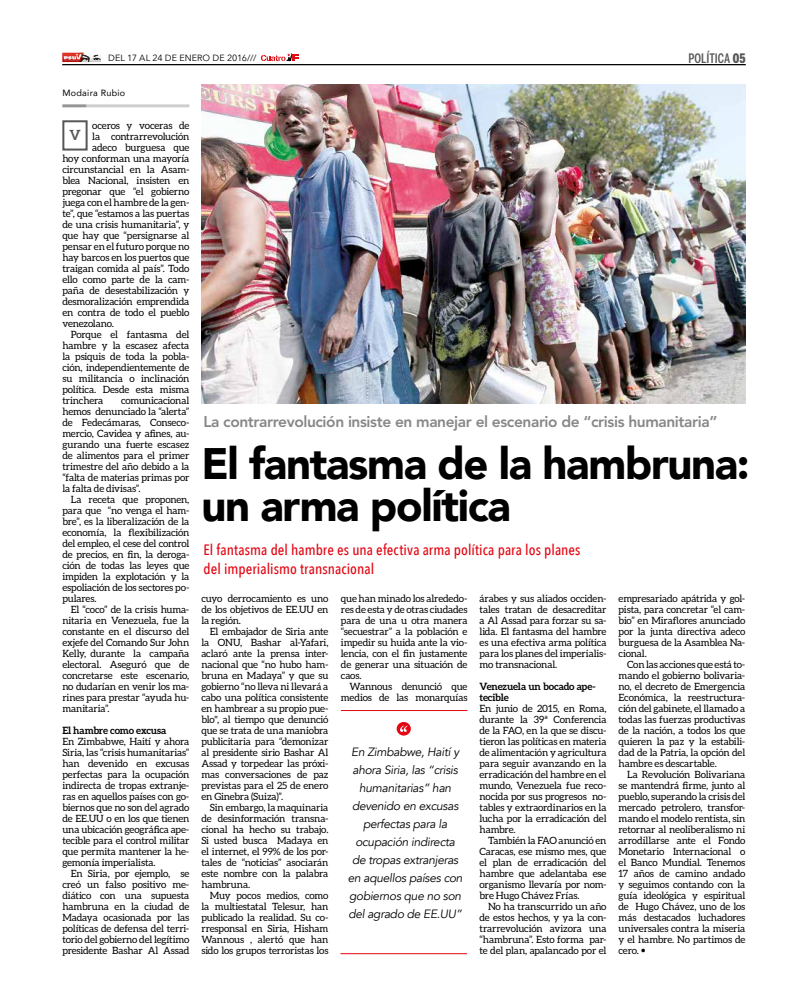
<style>
.page{position:relative;width:808px;height:1007px;background:#fff}
.page>*{position:absolute;margin:0;border:0;box-sizing:border-box;transform-origin:0 0}
.t1{font:900 44px/42px "Avenir";letter-spacing:-.03em;color:#000}
.t2{font:800 15.5px "Avenir LT Std";letter-spacing:-.025em;color:#878787}
.t3{font:500 15px/19px "Avenir Next Condensed";letter-spacing:.005em;color:#e30613}
.t4{font:700 14px "Aleo";color:#575756}
.t5{font:500 13px "Benton Sans Comp";color:#575756}
.t6{font:italic 12px/18px "Avenir";letter-spacing:-.025em;color:#000;text-align:center}
.t7{font:10px/11px "Aleo";letter-spacing:-.015em;color:#000;text-align:justify}
.t8{font:700 10px/11px "Aleo";letter-spacing:-.01em;color:#000}
.t9{font:9px "Avenir Next";letter-spacing:.005em;color:#000}
.t10{font:9px "Avenir";letter-spacing:.03em;color:#000}
.s1{font-weight:900}
.s2{font-family:"Avenir Next Condensed";font-weight:700}
</style>
<div class="page">
<hr style="left:62px;top:64px;width:684px;height:1px;background:#000">
<svg style="left:261px;top:53px;width:38px;height:8px"></svg>
<svg style="left:62px;top:53px;width:39px;height:9px"></svg>
<img style="left:201px;top:85px;width:545px;height:319px">
<div style="left:62px;top:120px;width:26px;height:30px;border:2px solid #575756"></div>
<hr style="left:86px;top:104px;width:103px;height:3px;background:#b3b2b2">
<hr style="left:62px;top:104px;width:24px;height:3px;background:#575756">
<svg style="left:397px;top:722px;width:14px;height:13px"></svg>
<hr style="left:341px;top:710px;width:126px;height:1px;background:#e30613">
<hr style="left:340px;top:953px;width:127px;height:1px;background:#e30613">
<p class="t9" style="left:108px;top:50px;width:150px">DEL 17 AL 24 DE ENERO DE 2016///</p>
<h3 class="t5" style="left:688px;top:51px;width:59px">POLÍTICA <span class="s1">05</span></h3>
<p class="t10" style="left:62px;top:85px;width:64px">Modaira Rubio</p>
<p class="t7" style="left:92px;top:119px;width:99px">oceros y voceras de</p>
<p class="t7" style="left:92px;top:130px;width:99px">la contrarrevolución</p>
<p class="t7" style="left:92px;top:141px;width:99px">adeco burguesa que</p>
<p class="t7" style="left:62px;top:152px;width:128px">hoy conforman una mayoría</p>
<p class="t7" style="left:62px;top:163px;width:129px">circunstancial en la Asam-</p>
<p class="t7" style="left:62px;top:174px;width:129px">blea Nacional, insisten en</p>
<p class="t7" style="left:62px;top:185px;width:129px">pregonar que “el gobierno</p>
<p class="t7" style="left:62px;top:196px;width:129px">juega con el hambre de la gen-</p>
<p class="t7" style="left:62px;top:207px;width:129px">te”, que “estamos a las puertas</p>
<p class="t7" style="left:62px;top:218px;width:129px">de una crisis humanitaria”, y</p>
<p class="t7" style="left:62px;top:229px;width:129px">que hay que “persignarse al</p>
<p class="t7" style="left:62px;top:240px;width:129px">pensar en el futuro porque no</p>
<p class="t7" style="left:62px;top:251px;width:129px">hay barcos en los puertos que</p>
<p class="t7" style="left:62px;top:262px;width:129px">traigan comida al país”. Todo</p>
<p class="t7" style="left:62px;top:273px;width:129px">ello como parte de la cam-</p>
<p class="t7" style="left:62px;top:284px;width:129px">paña de desestabilización y</p>
<p class="t7" style="left:62px;top:295px;width:129px">desmoralización emprendida</p>
<p class="t7" style="left:62px;top:306px;width:129px">en contra de todo el pueblo</p>
<p class="t7" style="left:62px;top:317px;width:53px">venezolano.</p>
<p class="t7" style="left:71px;top:328px;width:120px">Porque el fantasma del</p>
<p class="t7" style="left:62px;top:339px;width:128px">hambre y la escasez afecta</p>
<p class="t7" style="left:62px;top:350px;width:129px">la psiquis de toda la pobla-</p>
<p class="t7" style="left:62px;top:361px;width:129px">ción, independientemente de</p>
<p class="t7" style="left:62px;top:372px;width:129px">su militancia o inclinación</p>
<p class="t7" style="left:62px;top:383px;width:129px">política. Desde esta misma</p>
<p class="t7" style="left:62px;top:394px;width:43px">trinchera</p>
<h3 class="t4" style="left:69px;top:127px;width:13px">V</h3>
<p class="t7" style="left:62px;top:394px;width:129px;text-indent:59px">comunicacional hemos denunciado la “alerta” de Fedecámaras, Conseco&shy;mercio, Cavidea y afines, au&shy;gurando una fuerte escasez de alimentos para el primer trimestre del año debido a la “falta de materias primas por la falta de divisas”.</p>
<p class="t7" style="left:62px;top:493px;width:129px;text-indent:8px">La receta que proponen, para que “no venga el ham&shy;bre”, es la liberalización de la economía, la flexibilización del empleo, el cese del control de precios, en fin, la deroga&shy;ción de todas las leyes que impiden la explotación y la espoliación de los sectores po&shy;pulares.</p>
<p class="t7" style="left:62px;top:603px;width:129px;text-indent:9px">El “coco” de la crisis huma&shy;nitaria en Venezuela, fue la constante en el discurso del exjefe del Comando Sur John Kelly, durante la campaña electoral. Aseguró que de concretarse este escenario, no dudarían en venir los ma&shy;rines para prestar “ayuda hu&shy;manitaria”.</p>
<p class="t8" style="left:62px;top:724px;width:105px">El hambre como excusa</p>
<p class="t7" style="left:62px;top:735px;width:129px">En Zimbabwe, Haití y ahora Siria, las “crisis humanitarias” han devenido en excusas perfectas para la ocupación indirecta de tropas extranje&shy;ras en aquellos países con go&shy;biernos que no son del agrado de EE.UU o en los que tienen una ubicación geográfica ape&shy;tecible para el control militar que permita mantener la he&shy;gemonía imperialista.</p>
<p class="t7" style="left:62px;top:867px;width:129px;text-indent:8px">En Siria, por ejemplo, se creó un falso positivo me&shy;diático con una supuesta hambruna en la ciudad de Madaya ocasionada por las políticas de defensa del terri&shy;torio del gobierno del legítimo presidente Bashar Al Assad</p>
<h2 class="t2" style="left:204px;top:412px;width:515px">La contrarrevolución insiste en manejar el escenario de “crisis humanitaria”</h2>
<h1 class="t1" style="left:201px;top:442px;width:550px">El fantasma de la hambruna: un arma política</h1>
<h3 class="t3" style="left:204px;top:539px;width:379px">El fantasma del hambre es una efectiva arma política para los planes del imperialismo transnacional</h3>
<p class="t7" style="left:479px;top:592px;width:129px">árabes y sus aliados occiden&shy;tales tratan de desacreditar a Al Assad para forzar su sa&shy;lida. El fantasma del hambre es una efectiva arma política para los planes del imperialis&shy;mo transnacional.</p>
<p class="t8" style="left:479px;top:680px;width:118px">Venezuela un bocado ape&shy;tecible</p>
<p class="t7" style="left:479px;top:702px;width:129px">En junio de 2015, en Roma, durante la 39ª Conferencia de la FAO, en la que se discu&shy;tieron las políticas en materia de alimentación y agricultura para seguir avanzando en la erradicación del hambre en el mundo, Venezuela fue reco&shy;nocida por sus progresos no&shy;tables y extraordinarios en la lucha por la erradicación del hambre.</p>
<p class="t7" style="left:479px;top:834px;width:129px;text-indent:8px">También la FAO anunció en Caracas, ese mismo mes, que el plan de erradicación del hambre que adelantaba ese organismo llevaría por nom&shy;bre Hugo Chávez Frías.</p>
<p class="t7" style="left:479px;top:900px;width:129px;text-indent:8px">No ha transcurrido un año de estos hechos, y ya la con&shy;trarrevolución avizora una “hambruna”. Esto forma par&shy;te del plan, apalancado por el</p>
<p class="t7" style="left:201px;top:592px;width:129px">cuyo derrocamiento es uno de los objetivos de EE.UU en la región.</p>
<p class="t7" style="left:201px;top:625px;width:129px;text-indent:9px">El embajador de Siria ante la ONU, Bashar al-Yafari, aclaró ante la prensa inter&shy;nacional que “no hubo ham&shy;bruna en Madaya” y que su gobierno “no lleva ni llevará a cabo una política consistente en hambrear a su propio pue&shy;blo", al tiempo que denunció que se trata de una maniobra publicitaria para “demonizar al presidente sirio Bashar Al Assad y torpedear las próxi&shy;mas conversaciones de paz previstas para el 25 de enero en Ginebra (Suiza)”.</p>
<p class="t7" style="left:201px;top:801px;width:129px;text-indent:9px">Sin embargo, la maquinaria de desinformación transna&shy;cional ha hecho su trabajo.<br>Si usted busca Madaya en el internet, el 99% de los por&shy;tales de “noticias” asociarán este nombre con la palabra hambruna.</p>
<p class="t7" style="left:201px;top:889px;width:129px;text-indent:9px">Muy pocos medios, como la multiestatal Telesur, han publicado la realidad. Su co&shy;rresponsal en Siria, Hisham Wannous , alertó que han sido los grupos terroristas los</p>
<p class="t7" style="left:341px;top:592px;width:128px">que han minado los alrededo&shy;res de esta y de otras ciudades para de una u otra manera “secuestrar” a la población e impedir su huida ante la vio&shy;lencia, con el fin justamente de generar una situación de caos.</p>
<p class="t7" style="left:341px;top:680px;width:128px;text-align:right">Wannous denunció que medios de las monarquías</p>
<p class="t6" style="left:348px;top:743px;width:116px">En Zimbabwe, Haití y ahora Siria, las “crisis humanitarias” han devenido en excusas perfectas para la ocupación indirecta de tropas extranjeras en aquellos países con gobiernos que no son del agrado de EE.UU”</p>
<p class="t7" style="left:618px;top:592px;width:128px">empresariado apátrida y gol&shy;pista, para concretar “el cam&shy;bio” en Miraflores anunciado por la junta directiva adeco burguesa de la Asamblea Na&shy;cional.</p>
<p class="t7" style="left:618px;top:658px;width:128px;text-indent:8px">Con las acciones que está to&shy;mando el gobierno bolivaria&shy;no, el decreto de Emergencia Económica, la reestructura&shy;ción del gabinete, el llamado a todas las fuerzas productivas de la nación, a todos los que quieren la paz y la estabili&shy;dad de la Patria, la opción del hambre es descartable.</p>
<p class="t7" style="left:618px;top:768px;width:128px;text-indent:8px">La Revolución Bolivariana se mantendrá firme, junto al pueblo, superando la crisis del mercado petrolero, transfor&shy;mando el modelo rentista, sin retornar al neoliberalismo ni arrodillarse ante el Fondo Monetario Internacional o el Banco Mundial. Tenemos 17 años de camino andado y seguimos contando con la guía ideológica y espiritual de Hugo Chávez, uno de los más destacados luchadores universales contra la miseria y el hambre. No partimos de cero. <span class="s2">•</span></p>
</div>
